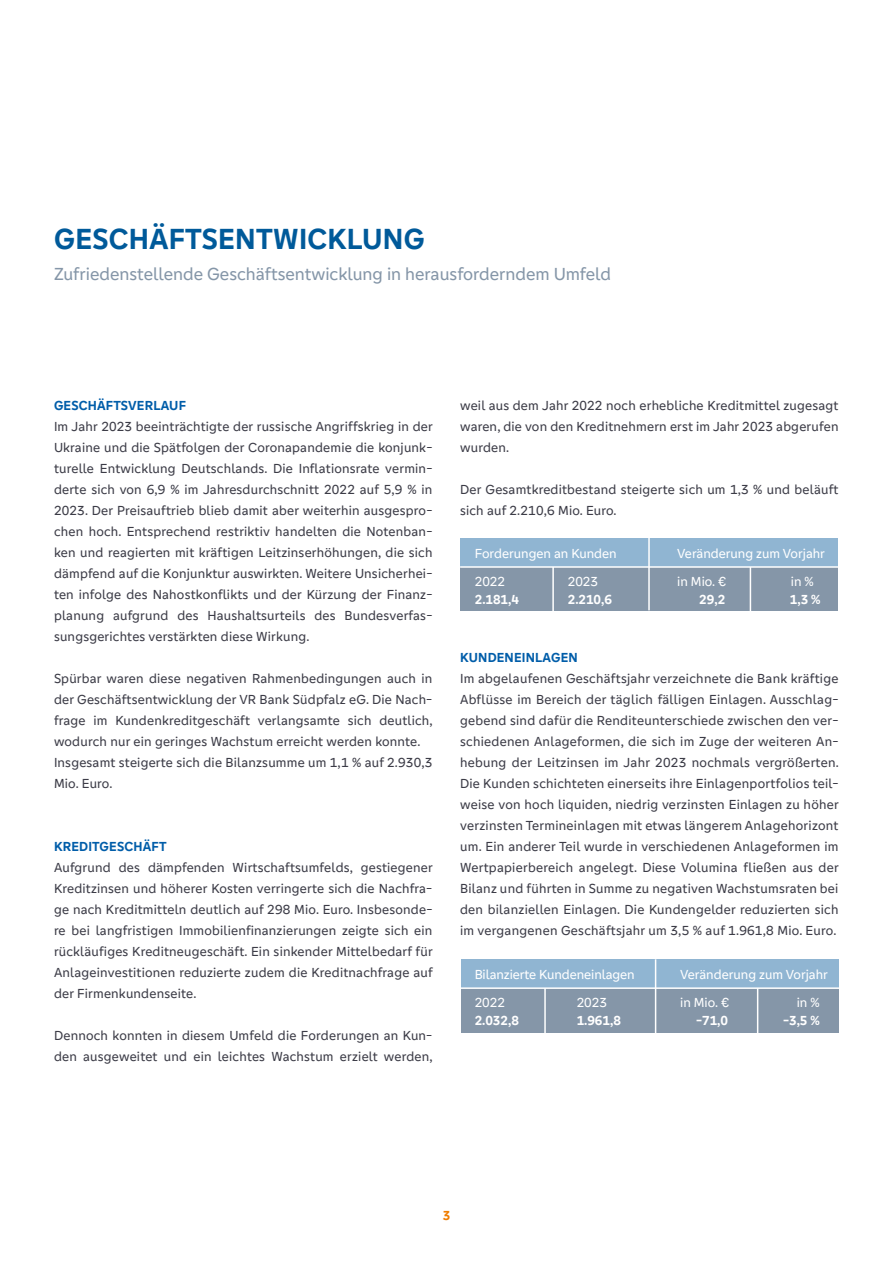
<style>
.page{position:relative;width:893px;height:1263px;background:#fff}
.page>*{position:absolute;margin:0;border:0;box-sizing:border-box;transform-origin:0 0}
.t1{font:700 30px "Genos GFG";color:#005a9a}
.t2{font:18px "Genos GFG";color:#8596a8}
.t3{font:13.5px/21px "Genos GFG";letter-spacing:.015em;color:#3c3c47;text-align:justify}
.t4{font:13.5px "Genos GFG";color:#fff}
.t5{font:700 13.5px "Genos GFG";color:#fff}
.t6{font:700 13.5px "Genos GFG";letter-spacing:.015em;color:#005da9}
.t7{font:700 13.5px "Genos GFG";color:#ef7d00}
</style>
<div class="page">
<div style="left:460px;top:538px;width:378px;height:70px;background:#90b5d2"></div>
<div style="left:460px;top:567px;width:378px;height:44px;background:#8596a8"></div>
<div style="left:461px;top:959px;width:378px;height:60px;background:#90b5d2"></div>
<div style="left:461px;top:988px;width:378px;height:45px;background:#8596a8"></div>
<hr style="left:460px;top:566px;width:379px;height:2px;background:#fff">
<hr style="left:459px;top:987px;width:383px;height:2px;background:#fff">
<hr style="left:552px;top:567px;width:2px;height:46px;background:#fff">
<hr style="left:544px;top:988px;width:2px;height:48px;background:#fff">
<hr style="left:750px;top:567px;width:1px;height:46px;background:#fff">
<hr style="left:757px;top:988px;width:1px;height:48px;background:#fff">
<hr style="left:648px;top:537px;width:2px;height:73px;background:#fff">
<hr style="left:655px;top:959px;width:1px;height:81px;background:#fff">
<h1 class="t1" style="left:54px;top:221px;width:40px">GESCHÄFTSENT</h1>
<h1 class="t1" style="left:273px;top:221px;width:44px">WICKLUN</h1>
<h1 class="t1" style="left:404px;top:221px;width:22px">G</h1>
<h2 class="t2" style="left:54px;top:263px;width:559px">Zufriedenstellende Geschäftsentwicklung in herausforderndem Umfeld</h2>
<p class="t6" style="left:54px;top:398px;width:19px">GESCHÄFTS</p>
<p class="t6" style="left:128px;top:398px;width:18px">VERLAUF</p>
<p class="t3" style="left:54px;top:416px;width:380px">Im Jahr 2023 beeinträchtigte der russische Angriffskrieg in der Ukraine und die Spätfolgen der Coronapandemie die konjunk&shy;turelle Entwicklung Deutschlands. Die Inflationsrate vermin&shy;derte sich von 6,9 % im Jahresdurchschnitt 2022 auf 5,9 % in 2023. Der Preisauftrieb blieb damit aber weiterhin ausgespro&shy;chen hoch. Entsprechend restriktiv handelten die Notenban&shy;ken und reagierten mit kräftigen Leitzinserhöhungen, die sich dämpfend auf die Konjunktur auswirkten. Weitere Unsicherhei&shy;ten infolge des Nahostkonflikts und der Kürzung der Finanz&shy;planung aufgrund des Haushaltsurteils des Bundesverfas&shy;sungsgerichtes verstärkten diese Wirkung.</p>
<p class="t3" style="left:54px;top:668px;width:380px;text-align:left">Spürbar waren diese negativen Rahmenbedingungen auch in der Geschäftsentwicklung der VR Bank Südpfalz eG. Die Nach&shy;frage im Kundenkreditgeschäft verlangsamte sich deutlich, wodurch nur ein geringes Wachstum erreicht werden konnte.<br>Insgesamt steigerte sich die Bilanzsumme um 1,1 % auf 2.930,3<br>Mio. Euro.</p>
<p class="t6" style="left:54px;top:839px;width:9px">KRE</p>
<p class="t6" style="left:79px;top:839px;width:40px">DITGESCHÄFT</p>
<p class="t3" style="left:54px;top:857px;width:380px">Aufgrund des dämpfenden Wirtschaftsumfelds, gestiegener Kreditzinsen und höherer Kosten verringerte sich die Nachfra&shy;ge nach Kreditmitteln deutlich auf 298 Mio. Euro. Insbesonde&shy;re bei langfristigen Immobilienfinanzierungen zeigte sich ein rückläufiges Kreditneugeschäft. Ein sinkender Mittelbedarf für Anlageinvestitionen reduzierte zudem die Kreditnachfrage auf der Firmenkundenseite.</p>
<p class="t3" style="left:54px;top:1025px;width:380px">Dennoch konnten in diesem Umfeld die Forderungen an Kun&shy;den ausgeweitet und ein leichtes Wachstum erzielt werden,</p>
<p class="t3" style="left:460px;top:395px;width:380px">weil aus dem Jahr 2022 noch erhebliche Kreditmittel zugesagt waren, die von den Kreditnehmern erst im Jahr 2023 abgerufen wurden.</p>
<p class="t3" style="left:460px;top:479px;width:380px">Der Gesamtkreditbestand steigerte sich um 1,3 % und beläuft sich auf 2.210,6 Mio. Euro.</p>
<p class="t4" style="left:475px;top:545px;width:144px">Forderungen an Kunden</p>
<p class="t4" style="left:677px;top:545px;width:149px">Veränderung zum Vorjahr</p>
<p class="t4" style="left:475px;top:574px;width:32px">2022</p>
<p class="t4" style="left:568px;top:574px;width:32px">2023</p>
<p class="t4" style="left:677px;top:574px;width:51px">in Mio. €</p>
<p class="t4" style="left:791px;top:574px;width:24px">in %</p>
<p class="t5" style="left:475px;top:592px;width:46px">2.181,4</p>
<p class="t5" style="left:568px;top:592px;width:46px">2.210,6</p>
<p class="t5" style="left:699px;top:592px;width:27px">29,2</p>
<p class="t5" style="left:790px;top:592px;width:32px">1,3 %</p>
<p class="t6" style="left:460px;top:650px;width:10px">KUN</p>
<p class="t6" style="left:488px;top:650px;width:18px">DENEINLA</p>
<p class="t6" style="left:551px;top:650px;width:19px">GEN</p>
<p class="t3" style="left:460px;top:668px;width:380px">Im abgelaufenen Geschäftsjahr verzeichnete die Bank kräftige Abflüsse im Bereich der täglich fälligen Einlagen. Ausschlag&shy;gebend sind dafür die Renditeunterschiede zwischen den ver&shy;schiedenen Anlageformen, die sich im Zuge der weiteren An&shy;hebung der Leitzinsen im Jahr 2023 nochmals vergrößerten.<br>Die Kunden schichteten einerseits ihre Einlagenportfolios teil&shy;weise von hoch liquiden, niedrig verzinsten Einlagen zu höher verzinsten Termineinlagen mit etwas längerem Anlagehorizont um. Ein anderer Teil wurde in verschiedenen Anlageformen im Wertpapierbereich angelegt. Diese Volumina fließen aus der Bilanz und führten in Summe zu negativen Wachstumsraten bei den bilanziellen Einlagen. Die Kundengelder reduzierten sich im vergangenen Geschäftsjahr um 3,5 % auf 1.961,8 Mio. Euro.</p>
<p class="t4" style="left:475px;top:967px;width:162px">Bilanzierte Kundeneinlagen</p>
<p class="t4" style="left:680px;top:967px;width:149px">Veränderung zum Vorjahr</p>
<p class="t4" style="left:475px;top:995px;width:32px">2022</p>
<p class="t4" style="left:577px;top:995px;width:32px">2023</p>
<p class="t4" style="left:680px;top:995px;width:51px">in Mio. €</p>
<p class="t4" style="left:797px;top:995px;width:24px">in %</p>
<p class="t5" style="left:475px;top:1013px;width:46px">2.032,8</p>
<p class="t5" style="left:577px;top:1013px;width:46px">1.961,8</p>
<p class="t5" style="left:696px;top:1013px;width:34px">-71,0</p>
<p class="t5" style="left:783px;top:1013px;width:38px">-3,5 %</p>
<p class="t7" style="left:443px;top:1208px;width:9px">3</p>
</div>
